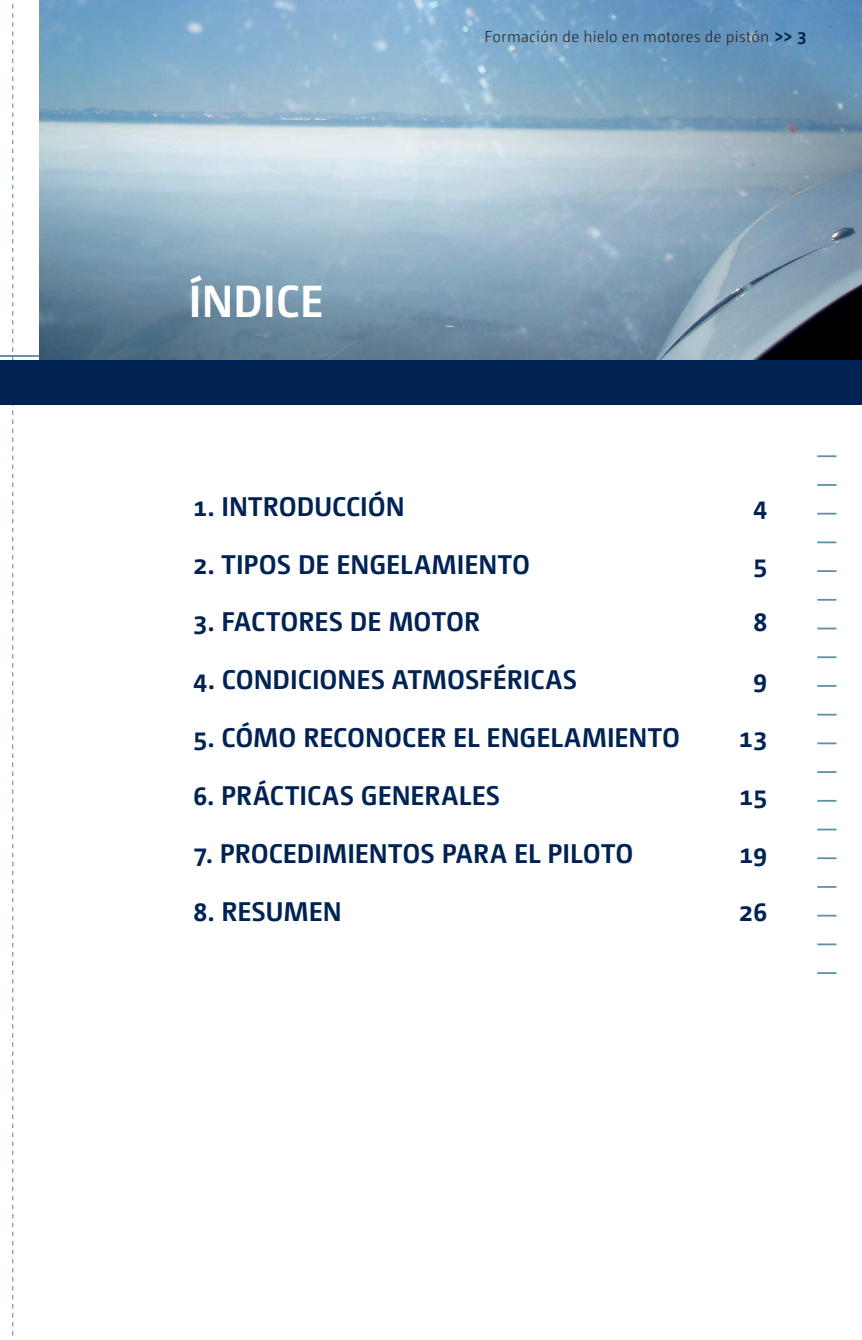
<style>
.page{position:relative;width:862px;height:1340px;background:#fff}
.page>*{position:absolute;margin:0;border:0;box-sizing:border-box;transform-origin:0 0}
.t1{font:700 45px "Camingo Dos Pro";letter-spacing:.005em;color:#fff}
.t2{font:700 27px "Camingo Dos Pro";color:#002354}
.t3{font:300 15.75px "Camingo Dos Pro";letter-spacing:.015em;color:#231f20}
.s1{font-weight:700;font-size:18px;color:#002354}
</style>
<div class="page">
<svg style="left:12px;top:4px;width:1px;height:1332px"></svg>
<div style="left:0;top:360px;width:861px;height:45px;background:#002354"></div>
<hr style="left:0;top:355px;width:861px;height:2px;background:#5d91a7">
<hr style="left:816px;top:455px;width:20px;height:2px;background:#5d91a7">
<hr style="left:816px;top:484px;width:20px;height:2px;background:#5d91a7">
<svg style="left:817px;top:513px;width:19px;height:1px"></svg>
<hr style="left:816px;top:541px;width:20px;height:2px;background:#5d91a7">
<hr style="left:816px;top:570px;width:20px;height:2px;background:#5d91a7">
<svg style="left:817px;top:599px;width:19px;height:1px"></svg>
<hr style="left:816px;top:627px;width:20px;height:2px;background:#5d91a7">
<hr style="left:816px;top:656px;width:20px;height:2px;background:#5d91a7">
<hr style="left:816px;top:685px;width:20px;height:2px;background:#5d91a7">
<hr style="left:816px;top:713px;width:20px;height:2px;background:#5d91a7">
<hr style="left:816px;top:742px;width:20px;height:2px;background:#5d91a7">
<hr style="left:816px;top:771px;width:20px;height:2px;background:#5d91a7">
<svg style="left:817px;top:800px;width:19px;height:1px"></svg>
<hr style="left:816px;top:828px;width:20px;height:2px;background:#5d91a7">
<hr style="left:816px;top:857px;width:20px;height:2px;background:#5d91a7">
<svg style="left:817px;top:886px;width:19px;height:1px"></svg>
<hr style="left:816px;top:914px;width:20px;height:2px;background:#5d91a7">
<hr style="left:816px;top:943px;width:20px;height:2px;background:#5d91a7">
<hr style="left:816px;top:972px;width:20px;height:2px;background:#5d91a7">
<img style="left:40px;top:0;width:821px;height:359px">
<h1 class="t1" style="left:189px;top:274px;width:136px">ÍNDICE</h1>
<p class="t3" style="left:484px;top:28px;width:323px">Formación de hielo en motores de pistón <span class="s1">&gt;&gt; 3</span></p>
<p class="t2" style="left:193px;top:490px;width:213px">1. INTRODUCCIÓN</p>
<p class="t2" style="left:752px;top:490px;width:16px">4</p>
<p class="t2" style="left:193px;top:548px;width:338px">2. TIPOS DE ENGELAMIENTO</p>
<p class="t2" style="left:752px;top:548px;width:16px">5</p>
<p class="t2" style="left:193px;top:605px;width:288px">3. FACTORES DE MOTOR</p>
<p class="t2" style="left:752px;top:605px;width:16px">8</p>
<p class="t2" style="left:193px;top:663px;width:385px">4. CONDICIONES ATMOSFÉRICAS</p>
<p class="t2" style="left:752px;top:663px;width:16px">9</p>
<p class="t2" style="left:193px;top:721px;width:488px">5. CÓMO RECONOCER EL ENGELAMIENTO</p>
<p class="t2" style="left:738px;top:721px;width:30px">13</p>
<p class="t2" style="left:193px;top:779px;width:308px">6. PRÁCTICAS GENERALES</p>
<p class="t2" style="left:738px;top:779px;width:30px">15</p>
<p class="t2" style="left:193px;top:837px;width:441px">7. PROCEDIMIENTOS PARA EL PILOTO</p>
<p class="t2" style="left:738px;top:837px;width:30px">19</p>
<p class="t2" style="left:193px;top:895px;width:150px">8. RESUMEN</p>
<p class="t2" style="left:738px;top:895px;width:30px">26</p>
</div>
